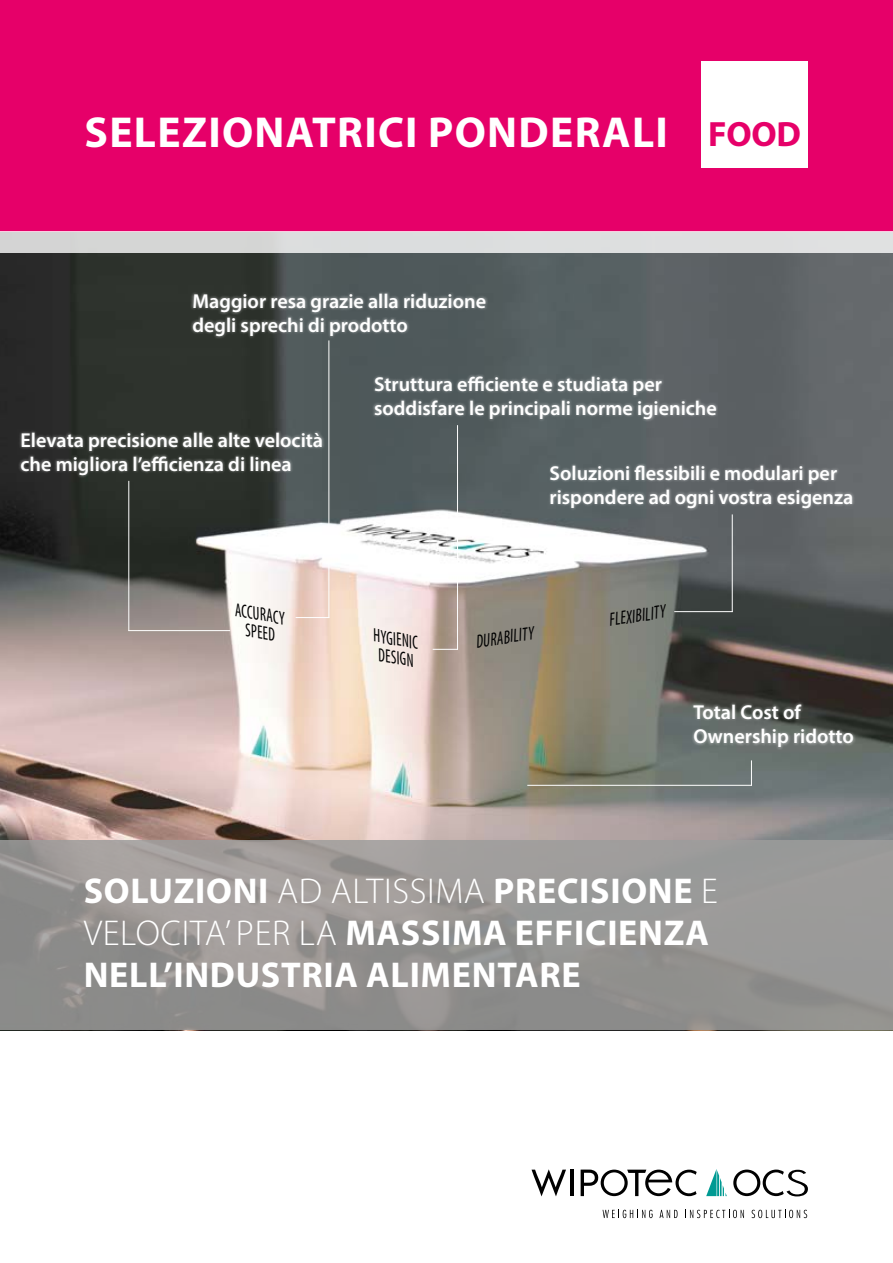
<style>
.page{position:relative;width:893px;height:1263px;background:#fff}
.page>*{position:absolute;margin:0;border:0;box-sizing:border-box;transform-origin:0 0}
.t1{font:700 43.5px "Myriad Pro";letter-spacing:.03em;color:#fff}
.t2{font:700 36px/42px "Myriad Pro";letter-spacing:.02em;color:#fff}
.t3{font:700 35.25px "Myriad Pro";color:#e60069}
.t4{font:600 20.1px/24.2px "Myriad Pro";color:#fff}
.t5{font:italic condensed 18.9px/18.1px "Myriad Pro";color:#000;text-align:center;scale:.8 1}
.s1{font-weight:300}
</style>
<div class="page">
<img style="left:0;top:252px;width:893px;height:778px">
<div style="left:0;top:0;width:893px;height:231px;background:#e60069"></div>
<div style="left:0;top:231px;width:893px;height:21px;background:#dcddde"></div>
<hr style="left:128px;top:481px;width:1px;height:150px;background:#fff">
<hr style="left:128px;top:630px;width:102px;height:1px;background:#fff">
<hr style="left:674px;top:611px;width:59px;height:1px;background:#fff">
<hr style="left:732px;top:514px;width:1px;height:98px;background:#fff">
<hr style="left:457px;top:425px;width:1px;height:225px;background:#fff">
<svg style="left:433px;top:649px;width:24px;height:1px"></svg>
<hr style="left:328px;top:340px;width:1px;height:278px;background:#fff">
<hr style="left:296px;top:617px;width:33px;height:1px;background:#fff">
<hr style="left:527px;top:785px;width:225px;height:1px;background:#fff">
<svg style="left:751px;top:760px;width:1px;height:26px"></svg>
<svg style="left:0;top:840px;width:893px;height:189px"></svg>
<div style="left:701px;top:62px;width:107px;height:106px;background:#fff"></div>
<div style="left:371px;top:373px;width:347px;height:50px;background:#fff;opacity:.48"></div>
<div style="left:191px;top:291px;width:297px;height:48px;background:#fff;opacity:.48"></div>
<div style="left:548px;top:462px;width:307px;height:50px;background:#fff;opacity:.48"></div>
<div style="left:19px;top:430px;width:306px;height:48px;background:#fff;opacity:.48"></div>
<div style="left:691px;top:701px;width:165px;height:49px;background:#fff;opacity:.48"></div>
<svg style="left:603px;top:1210px;width:50px;height:8px"></svg>
<svg style="left:659px;top:1210px;width:18px;height:8px"></svg>
<svg style="left:685px;top:1210px;width:59px;height:8px"></svg>
<svg style="left:752px;top:1210px;width:55px;height:8px"></svg>
<svg style="left:706px;top:1169px;width:21px;height:27px"></svg>
<svg style="left:733px;top:1169px;width:75px;height:27px"></svg>
<svg style="left:581px;top:1169px;width:116px;height:27px"></svg>
<hr style="left:570px;top:1169px;width:3px;height:27px;background:#000">
<svg style="left:531px;top:1169px;width:35px;height:27px"></svg>
<h1 class="t1" style="left:85px;top:104px;width:585px">SELEZIONATRICI PONDERALI</h1>
<h3 class="t3" style="left:708px;top:112px;width:94px">FOOD</h3>
<p class="t4" style="left:192px;top:288px;width:295px">Maggior resa grazie alla riduzione degli sprechi di prodotto</p>
<p class="t4" style="left:21px;top:427px;width:304px">Elevata precisione alle alte velocità che migliora l’efficienza di linea</p>
<p class="t5" style="left:238px;top:600px;width:65px;rotate:10deg">ACCURACY<br>SPEED</p>
<p class="t4" style="left:374px;top:371px;width:344px">Struttura efficiente e studiata per soddisfare le principali norme igieniche</p>
<p class="t5" style="left:376px;top:626px;width:58px;rotate:10deg">HYGIENIC<br>DESIGN</p>
<p class="t4" style="left:550px;top:461px;width:305px">Soluzioni flessibili e modulari per rispondere ad ogni vostra esigenza</p>
<p class="t5" style="left:474px;top:632px;width:74px;rotate:-9deg">DURABILITY</p>
<p class="t5" style="left:607px;top:611px;width:73px;rotate:-9deg">FLEXIBILITY</p>
<p class="t4" style="left:693px;top:700px;width:162px">Total Cost of<br>Ownership ridotto</p>
<h2 class="t2" style="left:84px;top:869px;width:636px">SOLUZIONI <span class="s1">AD ALTISSIMA</span> PRECISIONE <span class="s1">E<br>VELOCITA’ PER LA</span> MASSIMA EFFICIENZA<br>NELL’INDUSTRIA ALIMENTARE</h2>
</div>
